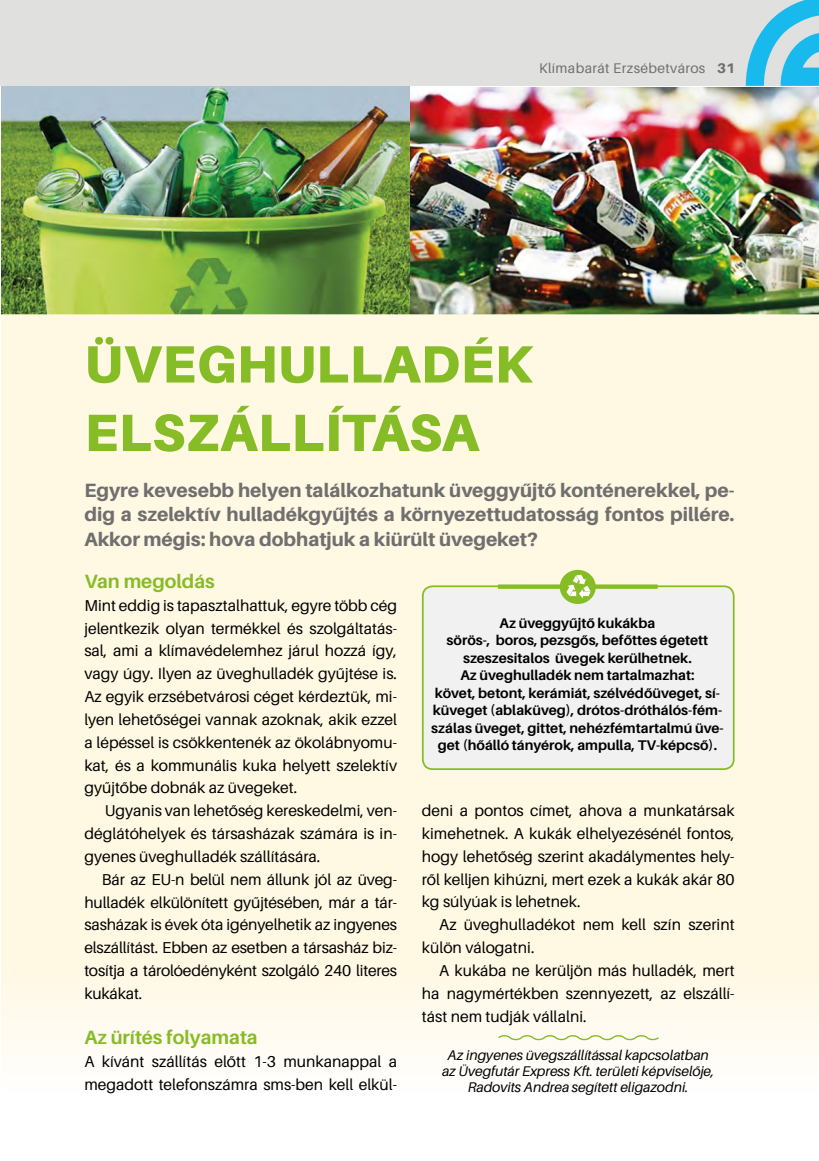
<style>
.page{position:relative;width:819px;height:1161px;background:#fff}
.page>*{position:absolute;margin:0;border:0;box-sizing:border-box;transform-origin:0 0}
.t1{font:900 52.5px/68.4px "Aileron";letter-spacing:.01em;color:#86bc25}
.t2{font:800 19.25px/24.5px "Aileron";color:#706f6f;text-align:justify}
.t3{font:700 19.25px "Aileron";color:#86bc25}
.t4{font:15.75px/22.8px "Aileron";color:#000;text-align:justify}
.t5{font:700 14px/17.5px "Aileron";color:#000;text-align:center}
.t6{font:italic 14px/15.8px "Aileron";color:#000;text-align:center}
.t7{font:14px "Aileron";letter-spacing:.025em;color:#706f6f}
.s1{font-weight:800}
</style>
<div class="page">
<img style="left:409px;top:88px;width:410px;height:226px">
<img style="left:1px;top:86px;width:408px;height:228px">
<div style="left:0;top:0;width:819px;height:86px;background:#e0e0df"></div>
<svg style="left:745px;top:0;width:74px;height:86px"></svg>
<div style="left:1px;top:314px;width:818px;height:733px;background:#fff8e3"></div>
<div style="left:423px;top:586px;width:310px;height:183px;background:#f1f1f1;border-radius:10px"></div>
<div style="left:422px;top:585px;width:312px;height:185px;border:2px solid #86bc25;border-radius:10px"></div>
<div style="left:498px;top:584px;width:159px;height:5px;background:#86bc25"></div>
<div style="left:559px;top:570px;width:36px;height:34px;background:#86bc25;border-radius:50%"></div>
<svg style="left:566px;top:575px;width:24px;height:23px"></svg>
<svg style="left:496px;top:1033px;width:164px;height:9px"></svg>
<p class="t7" style="left:539px;top:60px;width:197px">Klímabarát Erzsébetváros <span class="s1">31</span></p>
<h1 class="t1" style="left:85px;top:330px;width:450px">ÜVEGHULLADÉK<br>ELSZÁLLÍTÁSA</h1>
<p class="t2" style="left:84px;top:478px;width:651px">Egyre kevesebb helyen találkozhatunk üveggyűjtő konténerekkel, pe&shy;dig a szelektív hulladékgyűjtés a környezettudatosság fontos pillére.<br>Akkor mégis: hova dobhatjuk a kiürült üvegeket?</p>
<p class="t3" style="left:84px;top:570px;width:132px">Van megoldás</p>
<p class="t4" style="left:84px;top:594px;width:314px">Mint eddig is tapasztalhattuk, egyre több cég jelentkezik olyan termékkel és szolgáltatás&shy;sal, ami a klímavédelemhez járul hozzá így, vagy úgy. Ilyen az üveghulladék gyűjtése is.<br>Az egyik erzsébetvárosi céget kérdeztük, mi&shy;lyen lehetőségei vannak azoknak, akik ezzel a lépéssel is csökkentenék az ökolábnyomu&shy;kat, és a kommunális kuka helyett szelektív gyűjtőbe dobnák az üvegeket.</p>
<p class="t4" style="left:84px;top:799px;width:314px;text-indent:20px">Ugyanis van lehetőség kereskedelmi, ven&shy;déglátóhelyek és társasházak számára is in&shy;gyenes üveghulladék szállítására.</p>
<p class="t4" style="left:84px;top:868px;width:314px;text-indent:17px">Bár az EU-n belül nem állunk jól az üveg&shy;hulladék elkülönített gyűjtésében, már a tár&shy;sasházak is évek óta igényelhetik az ingyenes elszállítást. Ebben az esetben a társasház biz&shy;tosítja a tárolóedényként szolgáló 240 literes kukákat.</p>
<p class="t3" style="left:84px;top:1027px;width:175px">Az ürítés folyamata</p>
<p class="t4" style="left:84px;top:1050px;width:314px">A kívánt szállítás előtt 1-3 munkanappal a megadott telefonszámra sms-ben kell elkül-</p>
<p class="t5" style="left:431px;top:614px;width:294px">Az üveggyűjtő kukákba<br>sörös-, boros, pezsgős, befőttes égetett szeszesitalos üvegek kerülhetnek.<br>Az üveghulladék nem tartalmazhat:<br>követ, betont, kerámiát, szélvédőüveget, sí&shy;küveget (ablaküveg), drótos-dróthálós-fém&shy;szálas üveget, gittet, nehézfémtartalmú üve&shy;get (hőálló tányérok, ampulla, TV-képcső).</p>
<p class="t4" style="left:422px;top:799px;width:314px">deni a pontos címet, ahova a munkatársak kimehetnek. A kukák elhelyezésénél fontos, hogy lehetőség szerint akadálymentes hely&shy;ről kelljen kihúzni, mert ezek a kukák akár 80 kg súlyúak is lehetnek.</p>
<p class="t4" style="left:422px;top:913px;width:314px;text-indent:17px">Az üveghulladékot nem kell szín szerint külön válogatni.</p>
<p class="t4" style="left:422px;top:959px;width:314px;text-indent:17px">A kukába ne kerüljön más hulladék, mert ha nagymértékben szennyezett, az elszállí&shy;tást nem tudják vállalni.</p>
<p class="t6" style="left:442px;top:1047px;width:274px">Az ingyenes üvegszállítással kapcsolatban az Üvegfutár Express Kft. területi képviselője,<br>Radovits Andrea segített eligazodni.</p>
</div>
